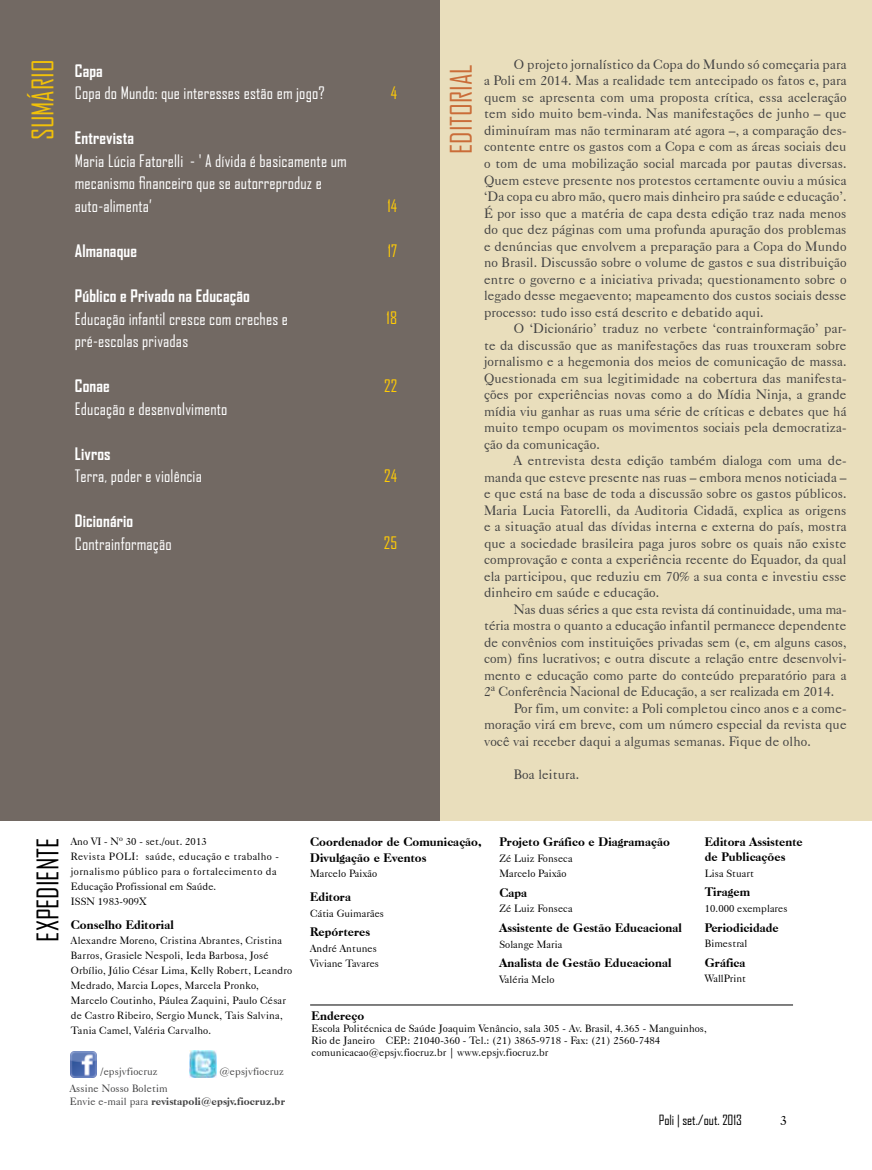
<style>
.page{position:relative;width:872px;height:1170px;background:#fff}
.page>*{position:absolute;margin:0;border:0;box-sizing:border-box;transform-origin:0 0}
.t1{font:28.5px "Agency FB";color:#000}
.t2{font:28.5px "Agency FB";color:#ca6c38}
.t3{font:28.5px "Agency FB";color:#f2c108}
.t4{font:16.5px/22.5px "Agency FB";letter-spacing:.01em;color:#fff}
.t5{font:700 16.5px "Agency FB";letter-spacing:.01em;color:#fff}
.t6{font:16.5px "Agency FB";letter-spacing:.01em;color:#ffcb05}
.t7{font:13.5px/16.5px "Caslon 540 BT";color:#414142;text-align:justify}
.t8{font:13.5px "Agency FB";color:#000}
.t9{font:13.5px "Caslon 540 BT";color:#000}
.t10{font:800 12px/15.5px "Caslon Old Face BT";letter-spacing:.01em;color:#000}
.t11{font:10.5px/15px "Caslon 540 BT";letter-spacing:.01em;color:#000}
.t12{font:10.5px/15px "Caslon 540 BT";letter-spacing:.04em;color:#000}
.t13{font:10.5px "Caslon 540 BT";letter-spacing:.015em;color:#414142}
.t14{font:800 10.5px "Caslon Old Face BT";letter-spacing:.015em;color:#414142}
.s1{font-family:"Caslon 540 BT";font-weight:400}
</style>
<div class="page">
<div style="left:0;top:0;width:440px;height:820px;background:#726963"></div>
<div style="left:440px;top:0;width:432px;height:820px;background:#e9debc"></div>
<hr style="left:310px;top:1004px;width:483px;height:1px;background:#000">
<img style="left:70px;top:1051px;width:26px;height:26px">
<img style="left:190px;top:1050px;width:27px;height:27px">
<h1 class="t3" style="left:26px;top:140px;width:82px;rotate:-90deg">SUMÁRIO</h1>
<p class="t5" style="left:75px;top:60px;width:30px">Capa</p>
<p class="t4" style="left:75px;top:82px;width:251px">Copa do Mundo: que interesses estão em jogo?</p>
<p class="t5" style="left:75px;top:128px;width:61px">Entrevista</p>
<p class="t4" style="left:75px;top:149px;width:273px">Maria Lúcia Fatorelli - ' A dívida é basicamente um mecanismo financeiro que se autorreproduz e auto-alimenta’</p>
<p class="t5" style="left:75px;top:240px;width:64px">Almanaque</p>
<p class="t5" style="left:75px;top:285px;width:177px">Público e Privado na Educação</p>
<p class="t4" style="left:75px;top:307px;width:215px">Educação infantil cresce com creches e pré-escolas privadas</p>
<p class="t5" style="left:75px;top:375px;width:36px">Conae</p>
<p class="t4" style="left:75px;top:397px;width:154px">Educação e desenvolvimento</p>
<p class="t5" style="left:75px;top:443px;width:37px">Livros</p>
<p class="t4" style="left:75px;top:464px;width:129px">Terra, poder e violência</p>
<p class="t5" style="left:75px;top:510px;width:60px">Dicionário</p>
<p class="t4" style="left:75px;top:532px;width:98px">Contrainformação</p>
<p class="t6" style="left:391px;top:83px;width:8px">4</p>
<p class="t6" style="left:387px;top:195px;width:11px">14</p>
<p class="t6" style="left:388px;top:240px;width:11px">17</p>
<p class="t6" style="left:386px;top:308px;width:12px">18</p>
<p class="t6" style="left:384px;top:375px;width:15px">22</p>
<p class="t6" style="left:384px;top:465px;width:14px">24</p>
<p class="t6" style="left:384px;top:533px;width:15px">25</p>
<h1 class="t2" style="left:444px;top:154px;width:91px;rotate:-90deg">EDITORIAL</h1>
<p class="t7" style="left:484px;top:56px;width:364px;text-indent:30px">O projeto jornalístico da Copa do Mundo só começaria para a Poli em 2014. Mas a realidade tem antecipado os fatos e, para quem se apresenta com uma proposta crítica, essa aceleração tem sido muito bem-vinda. Nas manifestações de junho – que diminuíram mas não terminaram até agora –, a comparação des&shy;contente entre os gastos com a Copa e com as áreas sociais deu o tom de uma mobilização social marcada por pautas diversas.<br>Quem esteve presente nos protestos certamente ouviu a música ‘Da copa eu abro mão, quero mais dinheiro pra saúde e educação’.<br>É por isso que a matéria de capa desta edição traz nada menos do que dez páginas com uma profunda apuração dos problemas e denúncias que envolvem a preparação para a Copa do Mundo no Brasil. Discussão sobre o volume de gastos e sua distribuição entre o governo e a iniciativa privada; questionamento sobre o legado desse megaevento; mapeamento dos custos sociais desse processo: tudo isso está descrito e debatido aqui.</p>
<p class="t7" style="left:484px;top:320px;width:364px;text-indent:30px">O ‘Dicionário’ traduz no verbete ‘contrainformação’ par&shy;te da discussão que as manifestações das ruas trouxeram sobre jornalismo e a hegemonia dos meios de comunicação de massa.<br>Questionada em sua legitimidade na cobertura das manifesta&shy;ções por experiências novas como a do Mídia Ninja, a grande mídia viu ganhar as ruas uma série de críticas e debates que há muito tempo ocupam os movimentos sociais pela democratiza&shy;ção da comunicação.</p>
<p class="t7" style="left:484px;top:452px;width:364px;text-indent:30px">A entrevista desta edição também dialoga com uma de&shy;manda que esteve presente nas ruas – embora menos noticiada – e que está na base de toda a discussão sobre os gastos públicos.<br>Maria Lucia Fatorelli, da Auditoria Cidadã, explica as origens e a situação atual das dívidas interna e externa do país, mostra que a sociedade brasileira paga juros sobre os quais não existe comprovação e conta a experiência recente do Equador, da qual ela participou, que reduziu em 70% a sua conta e investiu esse dinheiro em saúde e educação.</p>
<p class="t7" style="left:514px;top:600px;width:334px">Nas duas séries a que esta revista dá continuidade, uma ma-</p>
<p class="t7" style="left:484px;top:617px;width:364px">téria mostra o quanto a educação infantil permanece dependente</p>
<p class="t7" style="left:484px;top:633px;width:364px">de convênios com instituições privadas sem (e, em alguns casos,</p>
<p class="t7" style="left:484px;top:650px;width:364px">com) fins lucrativos; e outra discute a relação entre desenvolvi-</p>
<p class="t7" style="left:484px;top:666px;width:364px">mento e educação como parte do conteúdo preparatório para a</p>
<p class="t7" style="left:484px;top:683px;width:351px">2ª Conferência Nacional de Educação, a ser realizada em 2014.</p>
<p class="t7" style="left:514px;top:699px;width:334px">Por fim, um convite: a Poli completou cinco anos e a come-</p>
<p class="t7" style="left:484px;top:716px;width:364px">moração virá em breve, com um número especial da revista que</p>
<p class="t7" style="left:484px;top:732px;width:328px">você vai receber daqui a algumas semanas. Fique de olho.</p>
<p class="t7" style="left:514px;top:765px;width:67px">Boa leitura.</p>
<h1 class="t1" style="left:31px;top:941px;width:105px;rotate:-90deg">EXPEDIENTE</h1>
<p class="t12" style="left:71px;top:834px;width:210px">Ano VI - Nº 30 - set./out. 2013<br>Revista POLI: saúde, educação e trabalho - jornalismo público para o fortalecimento da<br>Educação Profissional em Saúde.<br>ISSN 1983-909X</p>
<p class="t10" style="left:71px;top:916px;width:104px">Conselho Editorial</p>
<p class="t11" style="left:71px;top:932px;width:223px">Alexandre Moreno, Cristina Abrantes, Cristina Barros, Grasiele Nespoli, Ieda Barbosa, José Orbílio, Júlio César Lima, Kelly Robert, Leandro Medrado, Marcia Lopes, Marcela Pronko, Marcelo Coutinho, Páulea Zaquini, Paulo César de Castro Ribeiro, Sergio Munck, Tais Salvina, Tania Camel, Valéria Carvalho.</p>
<p class="t13" style="left:101px;top:1065px;width:58px">/epsjvfiocruz</p>
<p class="t13" style="left:219px;top:1065px;width:66px">@epsjvfiocruz</p>
<p class="t13" style="left:70px;top:1081px;width:99px">Assine Nosso Boletim</p>
<p class="t14" style="left:70px;top:1094px;width:217px"><span class="s1">Envie e-mail para</span> revistapoli@epsjv.fiocruz.br</p>
<p class="t10" style="left:310px;top:834px;width:173px">Coordenador de Comunicação,<br>Divulgação e Eventos</p>
<p class="t11" style="left:310px;top:865px;width:69px">Marcelo Paixão</p>
<p class="t10" style="left:310px;top:889px;width:42px">Editora</p>
<p class="t11" style="left:310px;top:905px;width:75px">Cátia Guimarães</p>
<p class="t10" style="left:310px;top:924px;width:61px">Repórteres</p>
<p class="t11" style="left:310px;top:940px;width:70px;line-height:15.5px">André Antunes<br>Viviane Tavares</p>
<p class="t10" style="left:499px;top:834px;width:172px">Projeto Gráfico e Diagramação</p>
<p class="t11" style="left:499px;top:850px;width:75px;line-height:15.5px">Zé Luiz Fonseca<br>Marcelo Paixão</p>
<p class="t10" style="left:499px;top:884px;width:29px">Capa</p>
<p class="t11" style="left:499px;top:901px;width:75px">Zé Luiz Fonseca</p>
<p class="t10" style="left:499px;top:919px;width:184px">Assistente de Gestão Educacional</p>
<p class="t11" style="left:499px;top:936px;width:64px">Solange Maria</p>
<p class="t10" style="left:499px;top:955px;width:174px">Analista de Gestão Educacional</p>
<p class="t11" style="left:499px;top:971px;width:57px">Valéria Melo</p>
<p class="t10" style="left:704px;top:833px;width:99px">Editora Assistente de Publicações</p>
<p class="t11" style="left:704px;top:865px;width:51px">Lisa Stuart</p>
<p class="t10" style="left:704px;top:884px;width:47px">Tiragem</p>
<p class="t11" style="left:704px;top:900px;width:84px">10.000 exemplares</p>
<p class="t10" style="left:704px;top:919px;width:75px">Periodicidade</p>
<p class="t11" style="left:704px;top:935px;width:44px">Bimestral</p>
<p class="t10" style="left:704px;top:954px;width:42px">Gráfica</p>
<p class="t11" style="left:704px;top:970px;width:43px">WallPrint</p>
<p class="t10" style="left:312px;top:1007px;width:54px">Endereço</p>
<p class="t11" style="left:312px;top:1021px;width:396px;line-height:12px">Escola Politécnica de Saúde Joaquim Venâncio, sala 305 - Av. Brasil, 4.365 - Manguinhos,<br>Rio de Janeiro CEP.: 21040-360 - Tel.: (21) 3865-9718 - Fax: (21) 2560-7484 comunicacao@epsjv.fiocruz.br | www.epsjv.fiocruz.br</p>
<p class="t8" style="left:659px;top:1111px;width:84px">Poli | set./out. 2013</p>
<p class="t9" style="left:780px;top:1112px;width:8px">3</p>
</div>
